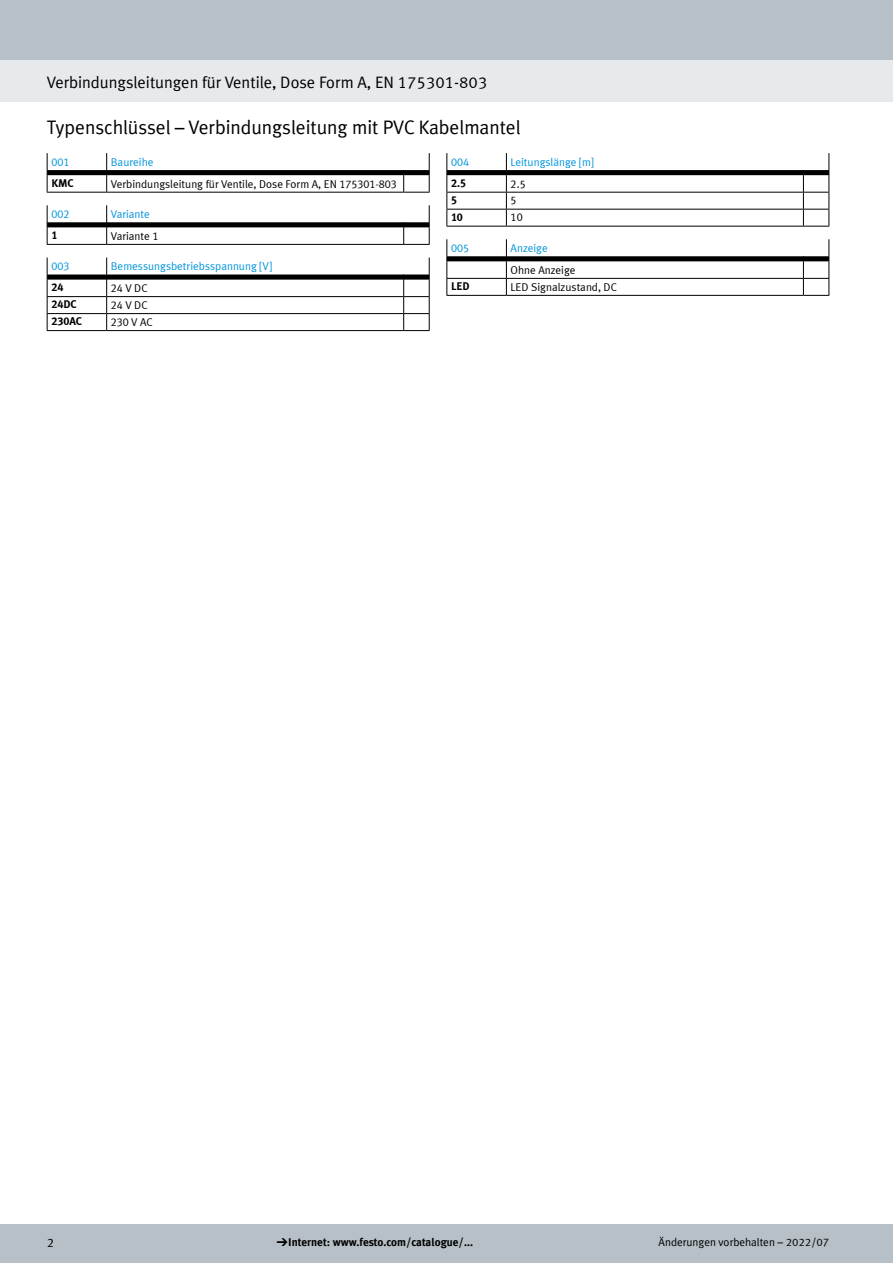
<style>
.page{position:relative;width:893px;height:1263px;background:#fff}
.page>*{position:absolute;margin:0;border:0;box-sizing:border-box;transform-origin:0 0}
.FES_title_section{font:19.5px "Festo";color:#000}
.FES_title_family{font:16.5px "Festo";color:#000}
.t1{font:12.75px "Festo";color:#000}
.t2{font:11.25px/21.6px "Meta Plus LF";color:#000}
.t3{font:11.25px "Meta Plus LF";color:#0095db}
.t4{font:700 11.25px "Festo";color:#000}
.t5{font:11.25px "Festo";color:#000}
.t6{font:700 11.25px "Meta Plus LF";color:#000}
.s1{color:#0095db}
.s2{font-family:"Meto Pict 182";font-weight:400}
</style>
<div class="page">
<div style="left:0;top:1225px;width:893px;height:38px;background:#b6c0c6"></div>
<div style="left:0;top:60px;width:893px;height:42px;background:#e7eaec"></div>
<div style="left:0;top:0;width:893px;height:60px;background:#b6c0c6"></div>
<svg style="left:47px;top:153px;width:383px;height:40px"></svg>
<svg style="left:47px;top:205px;width:383px;height:40px"></svg>
<svg style="left:47px;top:257px;width:383px;height:74px"></svg>
<svg style="left:446px;top:153px;width:383px;height:74px"></svg>
<svg style="left:446px;top:239px;width:383px;height:57px"></svg>
<p class="FES_title_family" style="left:47px;top:70px;width:442px">Verbindungsleitungen für Ventile, Dose Form A, EN 175301-803</p>
<p class="FES_title_section" style="left:47px;top:113px;width:475px">Typenschlüssel – Verbindungsleitung mit PVC Kabelmantel</p>
<p class="t3" style="left:51px;top:155px;width:20px">001</p>
<p class="t3" style="left:111px;top:155px;width:44px">Baureihe</p>
<p class="t6" style="left:51px;top:176px;width:24px">KMC</p>
<p class="t2" style="left:111px;top:173px;width:288px">Verbindungsleitung für Ventile, Dose Form A, EN 175301-803</p>
<p class="t3" style="left:51px;top:207px;width:20px">002</p>
<p class="t3" style="left:111px;top:207px;width:41px">Variante</p>
<p class="t6" style="left:51px;top:228px;width:8px">1</p>
<p class="t2" style="left:111px;top:225px;width:49px">Variante 1</p>
<p class="t3" style="left:51px;top:260px;width:20px">003</p>
<p class="t3" style="left:111px;top:260px;width:162px">Bemessungsbetriebsspannung [V]</p>
<p class="t6" style="left:51px;top:280px;width:14px">24</p>
<p class="t2" style="left:111px;top:277px;width:38px">24 V DC</p>
<p class="t6" style="left:51px;top:297px;width:27px">24DC</p>
<p class="t2" style="left:111px;top:294px;width:38px">24 V DC</p>
<p class="t6" style="left:51px;top:314px;width:32px">230AC</p>
<p class="t2" style="left:111px;top:311px;width:43px">230 V AC</p>
<p class="t3" style="left:451px;top:155px;width:20px">004</p>
<p class="t3" style="left:511px;top:155px;width:85px">Leitungslänge [m]</p>
<p class="t6" style="left:451px;top:176px;width:17px">2.5</p>
<p class="t2" style="left:511px;top:173px;width:17px">2.5</p>
<p class="t6" style="left:451px;top:193px;width:8px">5</p>
<p class="t2" style="left:511px;top:189px;width:8px">5</p>
<p class="t6" style="left:451px;top:210px;width:13px">10</p>
<p class="t2" style="left:511px;top:206px;width:14px">10</p>
<p class="t3" style="left:451px;top:241px;width:20px">005</p>
<p class="t2" style="left:511px;top:237px;width:66px"><span class="s1">Anzeige<br></span>Ohne Anzeige</p>
<p class="t6" style="left:451px;top:279px;width:20px">LED</p>
<p class="t2" style="left:511px;top:276px;width:108px">LED Signalzustand, DC</p>
<p class="t1" style="left:47px;top:1233px;width:9px">2</p>
<p class="t4" style="left:276px;top:1234px;width:198px"><span class="s2">d</span> Internet: www.festo.com/catalogue/...</p>
<p class="t5" style="left:659px;top:1234px;width:172px">Änderungen vorbehalten – 2022/07</p>
</div>
